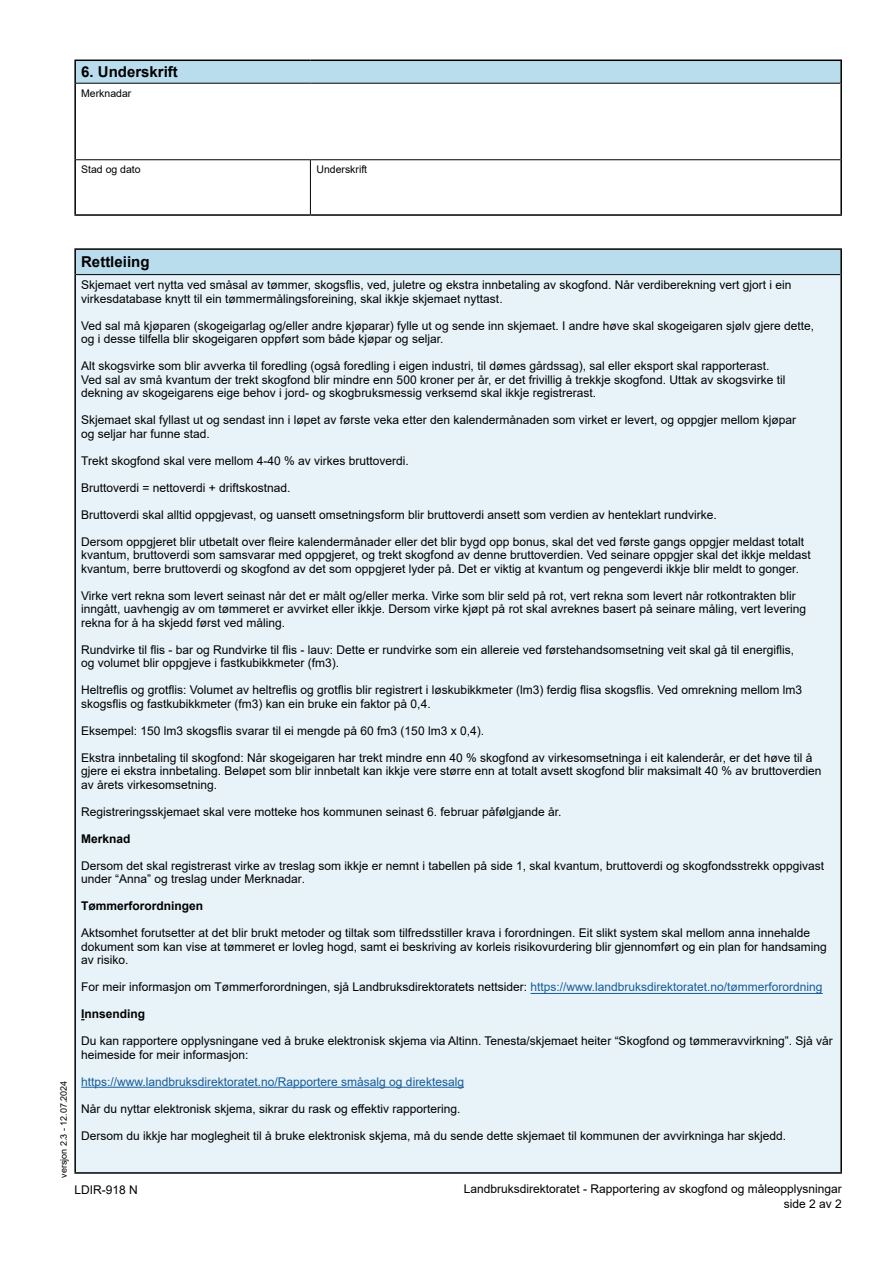
<style>
.page{position:relative;width:893px;height:1263px;background:#fff}
.page>*{position:absolute;margin:0;border:0;box-sizing:border-box;transform-origin:0 0}
.t1{font:700 15px "Arial";color:#000}
.t2{font:12px/13.5px "Arial";color:#000}
.t3{font:12px "Arial";color:#165b9a}
.t4{font:700 12px "Arial";color:#000}
.t5{font:10.5px "Arial";color:#000}
.t6{font:9px "Arial";color:#000}
.s1{font-style:inherit}
.s2{color:#165b9a}
</style>
<div class="page">
<div style="left:75px;top:249px;width:766px;height:26px;background:#baddee"></div>
<div style="left:75px;top:275px;width:766px;height:898px;background:#e7f3f9"></div>
<hr style="left:74px;top:248px;width:768px;height:2px;background:#000">
<hr style="left:74px;top:250px;width:2px;height:25px;background:#000">
<hr style="left:840px;top:250px;width:2px;height:25px;background:#000">
<hr style="left:74px;top:275px;width:2px;height:897px;background:#000">
<hr style="left:840px;top:275px;width:2px;height:897px;background:#000">
<hr style="left:74px;top:1172px;width:768px;height:2px;background:#000">
<hr style="left:76px;top:274px;width:764px;height:1px;background:#000">
<hr style="left:81px;top:1087px;width:383px;height:1px;background:#165b9a">
<div style="left:75px;top:60px;width:766px;height:23px;background:#baddee"></div>
<hr style="left:74px;top:60px;width:236px;height:1px;background:#000">
<hr style="left:74px;top:61px;width:2px;height:22px;background:#000">
<hr style="left:310px;top:60px;width:532px;height:1px;background:#000">
<hr style="left:840px;top:61px;width:2px;height:22px;background:#000">
<hr style="left:74px;top:83px;width:2px;height:77px;background:#000">
<hr style="left:840px;top:83px;width:2px;height:77px;background:#000">
<hr style="left:74px;top:160px;width:2px;height:54px;background:#000">
<hr style="left:840px;top:160px;width:2px;height:54px;background:#000">
<hr style="left:74px;top:214px;width:236px;height:2px;background:#000">
<hr style="left:310px;top:214px;width:532px;height:2px;background:#000">
<hr style="left:76px;top:83px;width:234px;height:1px;background:#000">
<hr style="left:310px;top:83px;width:530px;height:1px;background:#000">
<hr style="left:76px;top:159px;width:234px;height:1px;background:#000">
<hr style="left:310px;top:159px;width:530px;height:1px;background:#000">
<hr style="left:310px;top:160px;width:1px;height:54px;background:#000">
<hr style="left:530px;top:993px;width:293px;height:1px;background:#165b9a">
<p class="t1" style="left:81px;top:61px;width:98px">6. Underskrift</p>
<p class="t5" style="left:81px;top:86px;width:52px">Merknadar</p>
<p class="t5" style="left:81px;top:162px;width:61px">Stad og dato</p>
<p class="t5" style="left:316px;top:162px;width:52px">Underskrift</p>
<p class="t6" style="left:57px;top:1178px;width:99px;rotate:-90deg">versjon 2.3 - 12.07.2024</p>
<p class="t1" style="left:81px;top:251px;width:70px">Rettleiing</p>
<p class="t2" style="left:81px;top:278px;width:712px">Skjemaet vert nytta ved småsal av tømmer, skogsflis, ved, juletre og ekstra innbetaling av skogfond. Når verdiberekning vert gjort i ein virkesdatabase knytt til ein tømmermålingsforeining, skal ikkje skjemaet nyttast.</p>
<p class="t2" style="left:81px;top:319px;width:734px">Ved sal må kjøparen (skogeigarlag og/eller andre kjøparar) fylle ut og sende inn skjemaet. I andre høve skal skogeigaren sjølv gjere dette, og i desse tilfella blir skogeigaren oppført som både kjøpar og seljar.</p>
<p class="t2" style="left:81px;top:359px;width:706px">Alt skogsvirke som blir avverka til foredling (også foredling i eigen industri, til dømes gårdssag), sal eller eksport skal rapporterast.<br>Ved sal av små kvantum der trekt skogfond blir mindre enn 500 kroner per år, er det frivillig å trekkje skogfond. Uttak av skogsvirke til dekning av skogeigarens eige behov i jord- og skogbruksmessig verksemd skal ikkje registrerast.</p>
<p class="t2" style="left:81px;top:413px;width:716px">Skjemaet skal fyllast ut og sendast inn i løpet av første veka etter den kalendermånaden som virket er levert, og oppgjer mellom kjøpar og seljar har funne stad.</p>
<p class="t2" style="left:81px;top:454px;width:329px">Trekt skogfond skal vere mellom 4-40 % av virkes bruttoverdi.</p>
<p class="t2" style="left:81px;top:481px;width:211px">Bruttoverdi = nettoverdi + driftskostnad.</p>
<p class="t2" style="left:81px;top:508px;width:637px">Bruttoverdi skal alltid oppgjevast, og uansett omsetningsform blir bruttoverdi ansett som verdien av henteklart rundvirke.</p>
<p class="t2" style="left:81px;top:535px;width:731px">Dersom oppgjeret blir utbetalt over fleire kalendermånader eller det blir bygd opp bonus, skal det ved første gangs oppgjer meldast totalt kvantum, bruttoverdi som samsvarar med oppgjeret, og trekt skogfond av denne bruttoverdien. Ved seinare oppgjer skal det ikkje meldast kvantum, berre bruttoverdi og skogfond av det som oppgjeret lyder på. Det er viktig at kvantum og pengeverdi ikkje blir meldt to gonger.</p>
<p class="t2" style="left:81px;top:589px;width:726px">Virke vert rekna som levert seinast når det er målt og/eller merka. Virke som blir seld på rot, vert rekna som levert når rotkontrakten blir inngått, uavhengig av om tømmeret er avvirket eller ikkje. Dersom virke kjøpt på rot skal avreknes basert på seinare måling, vert levering rekna for å ha skjedd først ved måling.</p>
<p class="t2" style="left:81px;top:643px;width:714px">Rundvirke til flis - bar og Rundvirke til flis - lauv: Dette er rundvirke som ein allereie ved førstehandsomsetning veit skal gå til energiflis, og volumet blir oppgjeve i fastkubikkmeter (fm3).</p>
<p class="t2" style="left:81px;top:683px;width:722px">Heltreflis og grotflis: Volumet av heltreflis og grotflis blir registrert i løskubikkmeter (lm3) ferdig flisa skogsflis. Ved omrekning mellom lm3 skogsflis og fastkubikkmeter (fm3) kan ein bruke ein faktor på 0,4.</p>
<p class="t2" style="left:81px;top:724px;width:404px">Eksempel: 150 lm3 skogsflis svarar til ei mengde på 60 fm3 (150 lm3 x 0,4).</p>
<p class="t2" style="left:81px;top:751px;width:742px">Ekstra innbetaling til skogfond: Når skogeigaren har trekt mindre enn 40 % skogfond av virkesomsetninga i eit kalenderår, er det høve til å gjere ei ekstra innbetaling. Beløpet som blir innbetalt kan ikkje vere større enn at totalt avsett skogfond blir maksimalt 40 % av bruttoverdien av årets virkesomsetning.</p>
<p class="t2" style="left:81px;top:805px;width:482px">Registreringsskjemaet skal vere motteke hos kommunen seinast 6. februar påfølgjande år.</p>
<p class="t4" style="left:81px;top:830px;width:51px">Merknad</p>
<p class="t2" style="left:81px;top:859px;width:744px">Dersom det skal registrerast virke av treslag som ikkje er nemnt i tabellen på side 1, skal kvantum, bruttoverdi og skogfondsstrekk oppgivast under “Ann<span class="s1">a</span>” og treslag under Merknadar.</p>
<p class="t4" style="left:81px;top:898px;width:124px">Tømmerforordningen</p>
<p class="t2" style="left:81px;top:926px;width:747px">Aktsomhet forutsetter at det blir brukt metoder og tiltak som tilfredsstiller krava i forordningen. Eit slikt system skal mellom anna innehalde dokument som kan vise at tømmeret er lovleg hogd, samt ei beskriving av korleis risikovurdering blir gjennomført og ein plan for handsaming av risiko.</p>
<p class="t2" style="left:81px;top:980px;width:743px">For meir informasjon om Tømmerforordningen, sjå Landbruksdirektoratets nettsider: <span class="s2">https://www.landbruksdirektoratet.no/tømmerforordning</span></p>
<p class="t4" style="left:81px;top:1006px;width:66px">Innsending</p>
<p class="t2" style="left:81px;top:1034px;width:753px">Du kan rapportere opplysningane ved å bruke elektronisk skjema via Altinn. Tenesta/skjemaet heiter “Skogfond og tømmeravvirkning”. Sjå vår heimeside for meir informasjon:</p>
<p class="t3" style="left:81px;top:1073px;width:384px">https://www.landbruksdirektoratet.no/Rapportere småsalg og direktesalg</p>
<p class="t2" style="left:81px;top:1102px;width:381px">Når du nyttar elektronisk skjema, sikrar du rask og effektiv rapportering.</p>
<p class="t2" style="left:81px;top:1129px;width:706px">Dersom du ikkje har moglegheit til å bruke elektronisk skjema, må du sende dette skjemaet til kommunen der avvirkninga har skjedd.</p>
<p class="t2" style="left:74px;top:1183px;width:65px">LDIR-918 N</p>
<p class="t2" style="left:464px;top:1182px;width:380px;line-height:14.4px;text-align:right">Landbruksdirektoratet - Rapportering av skogfond og måleopplysningar side 2 av 2</p>
</div>
